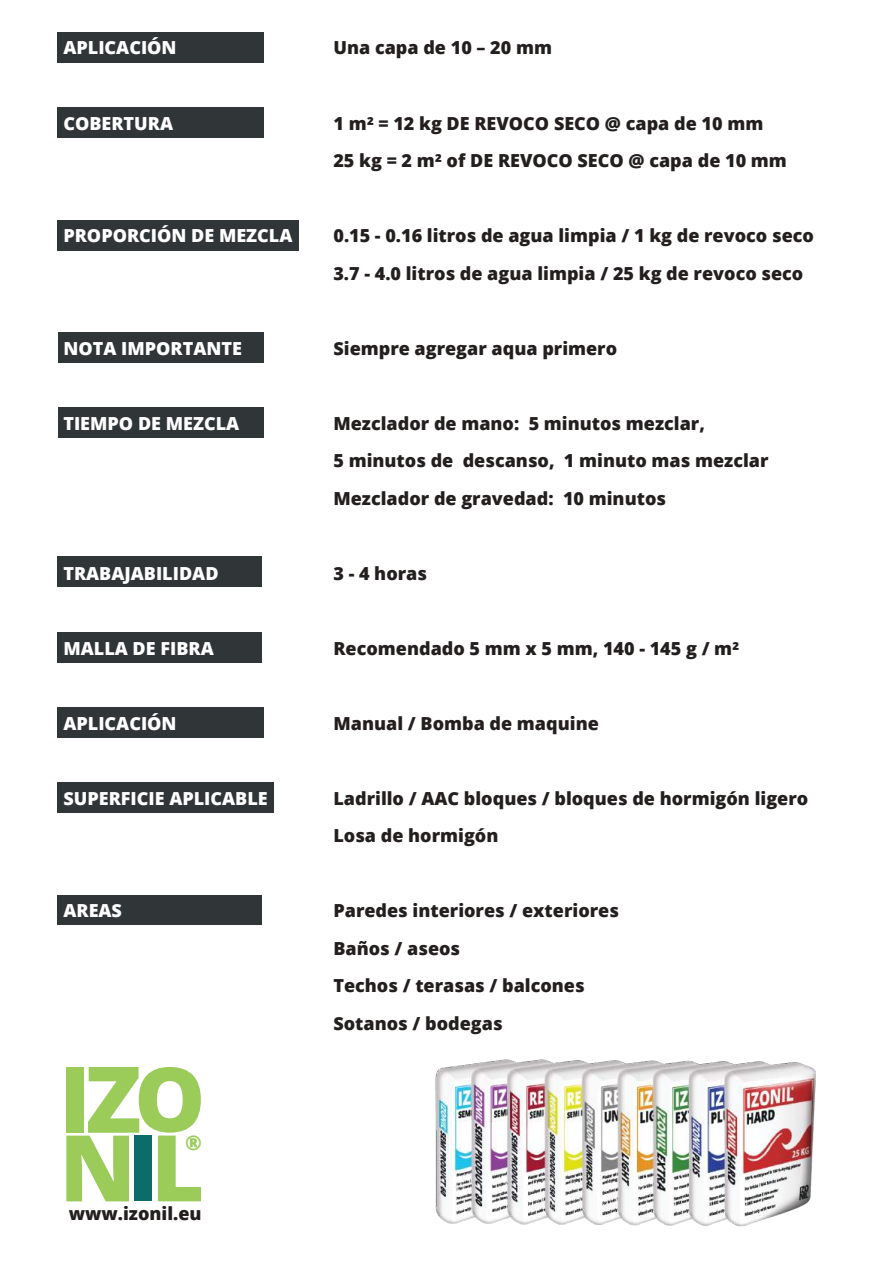
<style>
.page{position:relative;width:893px;height:1263px;background:#fff}
.page>*{position:absolute;margin:0;border:0;box-sizing:border-box;transform-origin:0 0}
.t1{font:800 92.1px/68.6px "Open Sans";color:#9bcc59}
.t2{font:800 20.4px "Open Sans";color:#9bcc59}
.t3{font:800 18px/37.5px "Open Sans";color:#241f1f}
.t4{font:800 18px "Open Sans";color:#fff}
.s1{font-size:89.4px}
.s2{color:#0a6d6a}
</style>
<div class="page">
<div style="left:57px;top:895px;width:205px;height:30px;background:#303637"></div>
<div style="left:57px;top:782px;width:217px;height:30px;background:#303637"></div>
<div style="left:57px;top:707px;width:207px;height:31px;background:#303637"></div>
<div style="left:58px;top:632px;width:204px;height:31px;background:#303637"></div>
<div style="left:58px;top:557px;width:204px;height:30px;background:#303637"></div>
<div style="left:58px;top:407px;width:206px;height:31px;background:#303637"></div>
<div style="left:58px;top:333px;width:206px;height:30px;background:#303637"></div>
<div style="left:58px;top:220px;width:241px;height:30px;background:#303637"></div>
<div style="left:57px;top:107px;width:207px;height:30px;background:#303637"></div>
<div style="left:57px;top:32px;width:207px;height:31px;background:#303637"></div>
<img style="left:435px;top:1059px;width:381px;height:168px">
<p class="t4" style="left:63px;top:34px;width:115px">APLICACIÓN</p>
<p class="t3" style="left:333px;top:28px;width:220px">Una capa de 10 – 20 mm</p>
<p class="t4" style="left:63px;top:109px;width:111px">COBERTURA</p>
<p class="t3" style="left:333px;top:103px;width:455px">1 m² = 12 kg DE REVOCO SECO @ capa de 10 mm<br>25 kg = 2 m² of DE REVOCO SECO @ capa de 10 mm</p>
<p class="t4" style="left:63px;top:222px;width:231px">PROPORCIÓN DE MEZCLA</p>
<p class="t3" style="left:333px;top:216px;width:482px">0.15 - 0.16 litros de agua limpia / 1 kg de revoco seco<br>3.7 - 4.0 litros de agua limpia / 25 kg de revoco seco</p>
<p class="t4" style="left:63px;top:334px;width:180px">NOTA IMPORTANTE</p>
<p class="t3" style="left:333px;top:328px;width:285px">Siempre agregar aqua primero</p>
<p class="t4" style="left:63px;top:409px;width:177px">TIEMPO DE MEZCLA</p>
<p class="t3" style="left:333px;top:403px;width:437px">Mezclador de mano: 5 minutos mezclar,<br>5 minutos de descanso, 1 minuto mas mezclar<br>Mezclador de gravedad: 10 minutos</p>
<p class="t4" style="left:63px;top:559px;width:157px">TRABAJABILIDAD</p>
<p class="t3" style="left:333px;top:553px;width:95px">3 - 4 horas</p>
<p class="t4" style="left:63px;top:634px;width:152px">MALLA DE FIBRA</p>
<p class="t3" style="left:333px;top:628px;width:408px">Recomendado 5 mm x 5 mm, 140 - 145 g / m²</p>
<p class="t4" style="left:63px;top:709px;width:115px">APLICACIÓN</p>
<p class="t3" style="left:333px;top:703px;width:267px">Manual / Bomba de maquine</p>
<p class="t4" style="left:63px;top:784px;width:206px">SUPERFICIE APLICABLE</p>
<p class="t3" style="left:333px;top:778px;width:476px">Ladrillo / AAC bloques / bloques de hormigón ligero<br>Losa de hormigón</p>
<p class="t4" style="left:63px;top:897px;width:60px">AREAS</p>
<p class="t3" style="left:333px;top:891px;width:287px">Paredes interiores / exteriores<br>Baños / aseos<br>Techos / terasas / balcones<br>Sotanos / bodegas</p>
<h1 class="t1" style="left:59px;top:1060px;width:148px">IZ<span class="s1">O<br></span>N<span class="s2">I</span>L</h1>
<p class="t2" style="left:185px;top:1127px;width:18px">®</p>
<p class="t3" style="left:69px;top:1193px;width:134px">www.izonil.eu</p>
</div>
